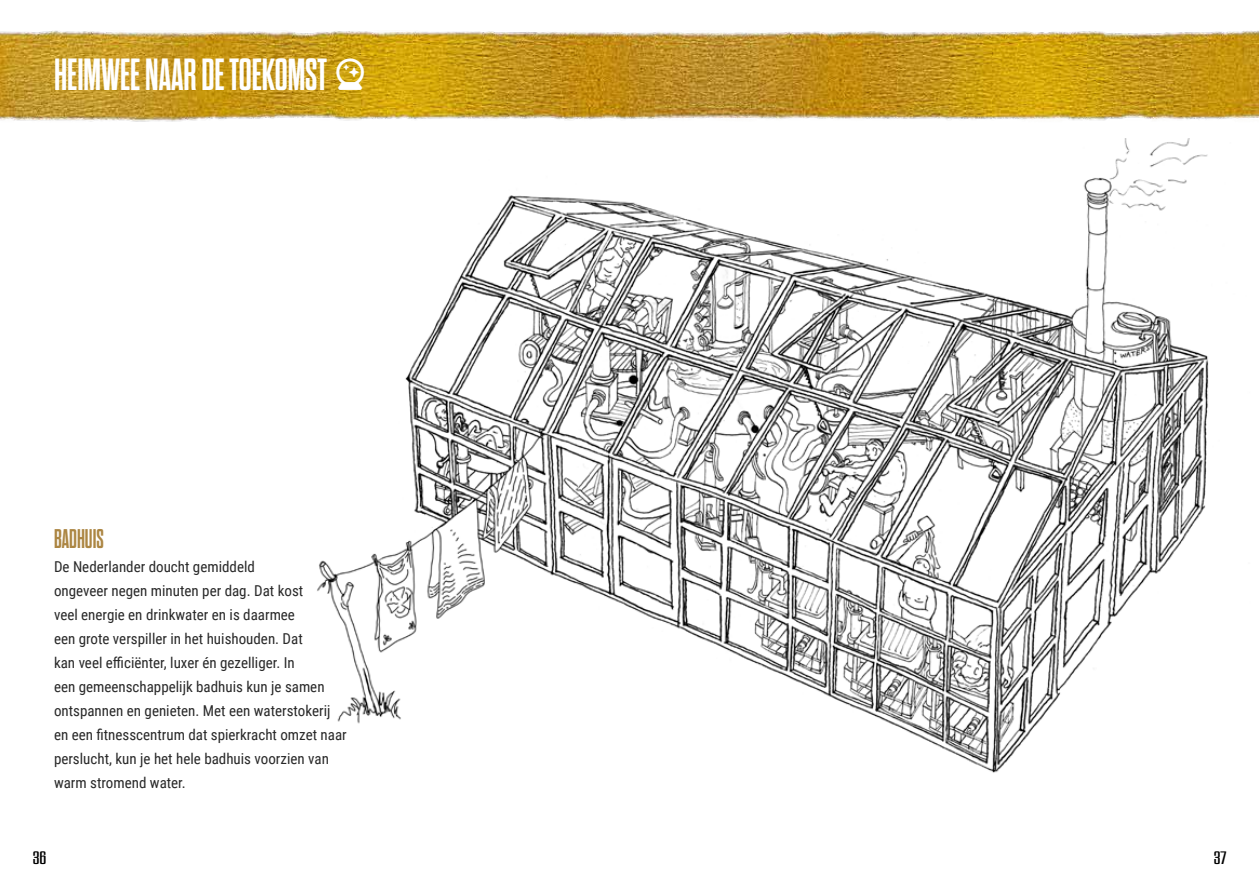
<style>
.page{position:relative;width:1259px;height:893px;background:#fff}
.page>*{position:absolute;margin:0;border:0;box-sizing:border-box;transform-origin:0 0}
.t1{font:700 45px "Dharma Gothic M";color:#fff}
.t2{font:700 27px "Dharma Gothic M";color:#ac8643}
.t3{font:18px "Dharma Gothic M";color:#000;scale:1.5 1}
.t4{font:15px/24px "Roboto Condensed";color:#282828}
</style>
<div class="page">
<img style="left:0;top:31px;width:1259px;height:91px">
<img style="left:317px;top:138px;width:892px;height:635px">
<svg style="left:336px;top:58px;width:28px;height:32px"></svg>
<h1 class="t1" style="left:54px;top:53px;width:274px">HEIMWEE NAAR DE TOEKOMST</h1>
<h2 class="t2" style="left:54px;top:526px;width:51px">BADHUIS</h2>
<p class="t4" style="left:54px;top:554px;width:294px">De Nederlander doucht gemiddeld<br>ongeveer negen minuten per dag. Dat kost<br>veel energie en drinkwater en is daarmee<br>een grote verspiller in het huishouden. Dat<br>kan veel efficiënter, luxer én gezelliger. In<br>een gemeenschappelijk badhuis kun je samen ontspannen en genieten. Met een waterstokerij en een fitnesscentrum dat spierkracht omzet naar perslucht, kun je het hele badhuis voorzien van warm stromend water.</p>
<p class="t3" style="left:33px;top:850px;width:11px">36</p>
<p class="t3" style="left:1213px;top:850px;width:10px">37</p>
</div>
